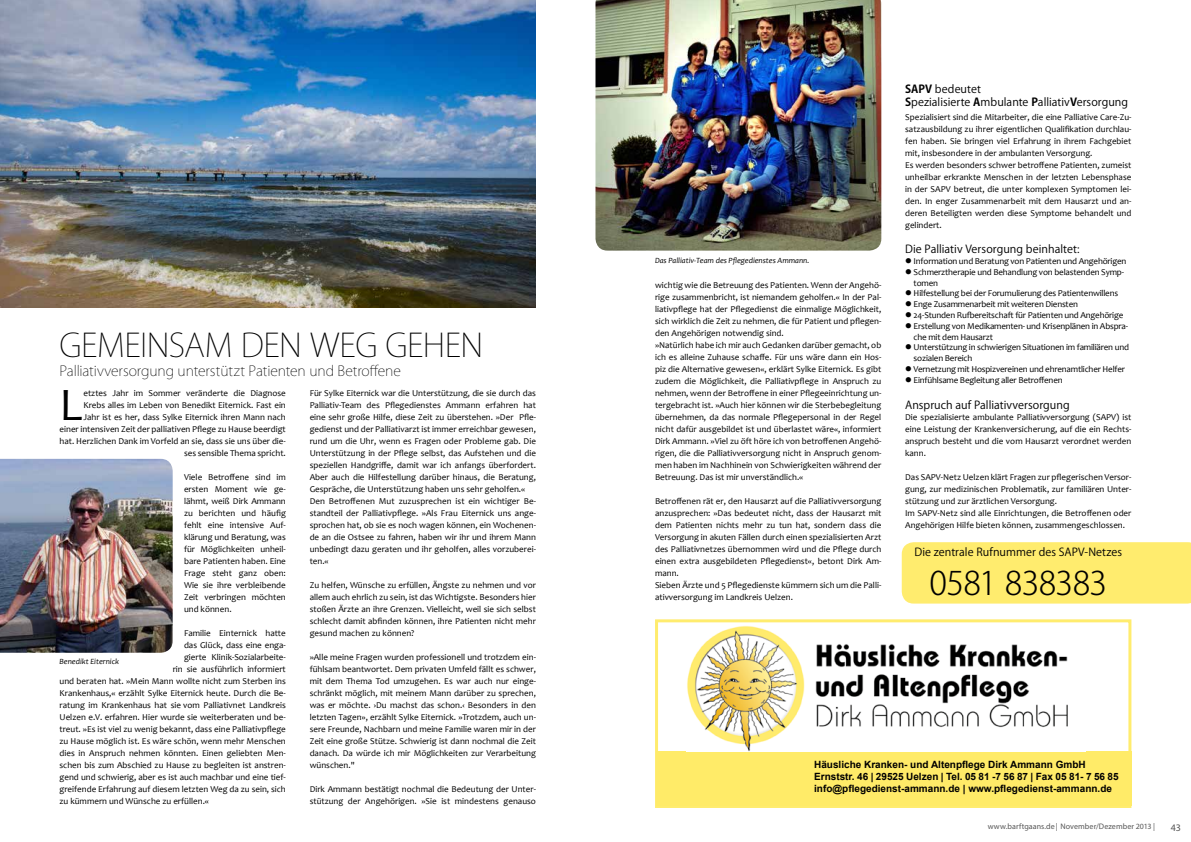
<style>
.page{position:relative;width:1191px;height:842px;background:#fff}
.page>*{position:absolute;margin:0;border:0;box-sizing:border-box;transform-origin:0 0}
.t1{font:46.8px "Candara";color:#000}
.t2{font:200 32.2px "Koz Go Pro";letter-spacing:-.02em;color:#000}
.t3{font:300 32.2px "Koz Go Pro";letter-spacing:-.025em;color:#000}
.t4{font:200 14px "Koz Go Pro";letter-spacing:-.005em;color:#000}
.t5{font:11px/13.2px "Koz Go Pro";letter-spacing:.005em;color:#000}
.t6{font:700 10px/12px "Arial";color:#000}
.t7{font:10px "Myriad Pro";color:#565656}
.t8{font:9px/12px "Candara";color:#000}
.t9{font:9px/10.8px "Candara";letter-spacing:-.02em;color:#000}
.t10{font:italic 8px "Candara";color:#000}
.t11{font:8px "Myriad Pro";letter-spacing:.01em;color:#565656}
.s1{font-weight:700}
</style>
<div class="page">
<div style="left:655px;top:619px;width:476px;height:189px;border:3px solid #ffec6e"></div>
<div style="left:655px;top:751px;width:476px;height:55px;background:#ffeb68"></div>
<div style="left:901px;top:542px;width:290px;height:62px;background:#ffec6e"></div>
<img style="left:0;top:0;width:536px;height:308px">
<img style="left:0;top:459px;width:173px;height:194px">
<img style="left:595px;top:0;width:286px;height:251px">
<img style="left:687px;top:626px;width:381px;height:125px">
<h2 class="t2" style="left:60px;top:324px;width:425px">Gemeinsam den Weg gehen</h2>
<h3 class="t4" style="left:60px;top:362px;width:343px">Palliativversorgung unterstützt Patienten und Betroffene</h3>
<h1 class="t1" style="left:60px;top:375px;width:24px">L</h1>
<p class="t8" style="left:310px;top:387px;width:228px">Für Sylke Eiternick war die Unterstützung, die sie durch das Palliativ-Team des Pflegedienstes Ammann erfahren hat eine sehr große Hilfe, diese Zeit zu überstehen. »Der Pfle&shy;gedienst und der Palliativarzt ist immer erreichbar gewesen, rund um die Uhr, wenn es Fragen oder Probleme gab. Die Unterstützung in der Pflege selbst, das Aufstehen und die speziellen Handgriffe, damit war ich anfangs überfordert.<br>Aber auch die Hilfestellung darüber hinaus, die Beratung, Gespräche, die Unterstützung haben uns sehr geholfen.« Den Betroffenen Mut zuzusprechen ist ein wichtiger Be&shy;standteil der Palliativpflege. »Als Frau Eiternick uns ange&shy;sprochen hat, ob sie es noch wagen können, ein Wochenen&shy;de an die Ostsee zu fahren, haben wir ihr und ihrem Mann unbedingt dazu geraten und ihr geholfen, alles vorzuberei&shy;ten.«</p>
<p class="t8" style="left:310px;top:579px;width:228px;text-align:justify">Zu helfen, Wünsche zu erfüllen, Ängste zu nehmen und vor allem auch ehrlich zu sein, ist das Wichtigste. Besonders hier stoßen Ärzte an ihre Grenzen. Vielleicht, weil sie sich selbst schlecht damit abfinden können, ihre Patienten nicht mehr gesund machen zu können?</p>
<p class="t8" style="left:310px;top:651px;width:228px;text-align:justify">»Alle meine Fragen wurden professionell und trotzdem ein&shy;fühlsam beantwortet. Dem privaten Umfeld fällt es schwer, mit dem Thema Tod umzugehen. Es war auch nur einge&shy;schränkt möglich, mit meinem Mann darüber zu sprechen, was er möchte. ›Du machst das schon.‹ Besonders in den letzten Tagen», erzählt Sylke Eiternick. »Trotzdem, auch un&shy;sere Freunde, Nachbarn und meine Familie waren mir in der Zeit eine große Stütze. Schwierig ist dann nochmal die Zeit danach. Da würde ich mir Möglichkeiten zur Verarbeitung wünschen."</p>
<p class="t8" style="left:310px;top:783px;width:228px">Dirk Ammann bestätigt nochmal die Bedeutung der Unter&shy;stützung der Angehörigen. »Sie ist mindestens genauso</p>
<p class="t8" style="left:60px;top:387px;width:228px;text-align:right">etztes Jahr im Sommer veränderte die Diagnose Krebs alles im Leben von Benedikt Eiternick. Fast ein<br>Jahr ist es her, dass Sylke Eiternick ihren Mann nach<br>einer intensiven Zeit der palliativen Pflege zu Hause beerdigt hat. Herzlichen Dank im Vorfeld an sie, dass sie uns über die&shy;ses sensible Thema spricht.</p>
<p class="t8" style="left:184px;top:471px;width:103px;text-align:justify">Viele Betroffene sind im ersten Moment wie ge&shy;lähmt, weiß Dirk Ammann zu berichten und häufig fehlt eine intensive Auf&shy;klärung und Beratung, was für Möglichkeiten unheil&shy;bare Patienten haben. Eine Frage steht ganz oben:<br>Wie sie ihre verbleibende Zeit verbringen möchten und können.</p>
<p class="t8" style="left:184px;top:627px;width:103px">Familie Einternick hatte</p>
<p class="t8" style="left:184px;top:639px;width:103px">das Glück, dass eine enga-</p>
<p class="t8" style="left:184px;top:651px;width:103px">gierte Klinik-Sozialarbeite-</p>
<p class="t8" style="left:173px;top:663px;width:115px">rin sie ausführlich informiert</p>
<p class="t8" style="left:60px;top:675px;width:228px">und beraten hat. »Mein Mann wollte nicht zum Sterben ins</p>
<p class="t8" style="left:60px;top:687px;width:228px">Krankenhaus,« erzählt Sylke Eiternick heute. Durch die Be-</p>
<p class="t8" style="left:60px;top:699px;width:228px">ratung im Krankenhaus hat sie vom Palliativnet Landkreis</p>
<p class="t8" style="left:60px;top:711px;width:228px">Uelzen e.V. erfahren. Hier wurde sie weiterberaten und be-</p>
<p class="t8" style="left:60px;top:723px;width:228px">treut. »Es ist viel zu wenig bekannt, dass eine Palliativpflege</p>
<p class="t8" style="left:60px;top:735px;width:228px">zu Hause möglich ist. Es wäre schön, wenn mehr Menschen</p>
<p class="t8" style="left:60px;top:747px;width:228px">dies in Anspruch nehmen könnten. Einen geliebten Men-</p>
<p class="t8" style="left:60px;top:759px;width:228px">schen bis zum Abschied zu Hause zu begleiten ist anstren-</p>
<p class="t8" style="left:60px;top:771px;width:228px">gend und schwierig, aber es ist auch machbar und eine tief-</p>
<p class="t8" style="left:60px;top:783px;width:228px">greifende Erfahrung auf diesem letzten Weg da zu sein, sich</p>
<p class="t8" style="left:60px;top:795px;width:151px">zu kümmern und Wünsche zu erfüllen.«</p>
<p class="t10" style="left:60px;top:657px;width:61px">Benedikt Eiternick</p>
<p class="t10" style="left:655px;top:256px;width:156px">Das Palliativ-Team des Pflegedienstes Ammann.</p>
<p class="t8" style="left:655px;top:279px;width:228px">wichtig wie die Betreuung des Patienten. Wenn der Angehö&shy;rige zusammenbricht, ist niemandem geholfen.« In der Pal&shy;liativpflege hat der Pflegedienst die einmalige Möglichkeit, sich wirklich die Zeit zu nehmen, die für Patient und pflegen&shy;den Angehörigen notwendig sind.<br>»Natürlich habe ich mir auch Gedanken darüber gemacht, ob ich es alleine Zuhause schaffe. Für uns wäre dann ein Hos&shy;piz die Alternative gewesen«, erklärt Sylke Eiternick. Es gibt zudem die Möglichkeit, die Palliativpflege in Anspruch zu nehmen, wenn der Betroffene in einer Pflegeeinrichtung un&shy;tergebracht ist. »Auch hier können wir die Sterbebegleitung übernehmen, da das normale Pflegepersonal in der Regel nicht dafür ausgebildet ist und überlastet wäre«, informiert Dirk Ammann. »Viel zu öft höre ich von betroffenen Angehö&shy;rigen, die die Palliativversorgung nicht in Anspruch genom&shy;men haben im Nachhinein von Schwierigkeiten während der Betreuung. Das ist mir unverständlich.«</p>
<p class="t8" style="left:655px;top:495px;width:228px">Betroffenen rät er, den Hausarzt auf die Palliativversorgung anzusprechen: »Das bedeutet nicht, dass der Hausarzt mit dem Patienten nichts mehr zu tun hat, sondern dass die Versorgung in akuten Fällen durch einen spezialisierten Arzt des Palliativnetzes übernommen wird und die Pflege durch einen extra ausgebildeten Pflegedienst«, betont Dirk Am&shy;mann.<br>Sieben Ärzte und 5 Pflegedienste kümmern sich um die Palli&shy;ativversorgung im Landkreis Uelzen.</p>
<p class="t5" style="left:905px;top:83px;width:224px"><span class="s1">SAPV</span> bedeutet<br><span class="s1">S</span>pezialisierte <span class="s1">A</span>mbulante <span class="s1">P</span>alliativ<span class="s1">V</span>ersorgung</p>
<p class="t8" style="left:905px;top:111px;width:228px">Spezialisiert sind die Mitarbeiter, die eine Palliative Care-Zu&shy;satzausbildung zu ihrer eigentlichen Qualifikation durchlau&shy;fen haben. Sie bringen viel Erfahrung in ihrem Fachgebiet mit, insbesondere in der ambulanten Versorgung.<br>Es werden besonders schwer betroffene Patienten, zumeist unheilbar erkrankte Menschen in der letzten Lebensphase in der SAPV betreut, die unter komplexen Symptomen lei&shy;den. In enger Zusammenarbeit mit dem Hausarzt und an&shy;deren Beteiligten werden diese Symptome behandelt und gelindert.</p>
<p class="t5" style="left:905px;top:243px;width:176px">Die Palliativ Versorgung beinhaltet:</p>
<p class="t9" style="left:913px;top:256px;width:217px">Information und Beratung von Patienten und Angehörigen Schmerztherapie und Behandlung von belastenden Symp&shy;tomen<br>Hilfestellung bei der Forumulierung des Patientenwillens Enge Zusammenarbeit mit weiteren Diensten<br>24-Stunden Rufbereitschaft für Patienten und Angehörige Erstellung von Medikamenten- und Krisenplänen in Abspra&shy;che mit dem Hausarzt<br>Unterstützung in schwierigen Situationen im familiären und sozialen Bereich<br>Vernetzung mit Hospizvereinen und ehrenamtlicher Helfer Einfühlsame Begleitung aller Betroffenen</p>
<p class="t5" style="left:905px;top:399px;width:166px">Anspruch auf Palliativversorgung</p>
<p class="t8" style="left:905px;top:411px;width:228px;text-align:justify">Die spezialisierte ambulante Palliativversorgung (SAPV) ist eine Leistung der Krankenversicherung, auf die ein Rechts&shy;anspruch besteht und die vom Hausarzt verordnet werden kann.</p>
<p class="t8" style="left:905px;top:471px;width:228px">Das SAPV-Netz Uelzen klärt Fragen zur pflegerischen Versor&shy;gung, zur medizinischen Problematik, zur familiären Unter&shy;stützung und zur ärztlichen Versorgung.<br>Im SAPV-Netz sind alle Einrichtungen, die Betroffenen oder Angehörigen Hilfe bieten können, zusammengeschlossen.</p>
<p class="t5" style="left:914px;top:546px;width:209px">Die zentrale Rufnummer des SAPV-Netzes</p>
<h2 class="t3" style="left:929px;top:562px;width:179px">0581 838383</h2>
<p class="t6" style="left:814px;top:759px;width:306px">Häusliche Kranken- und Altenpflege Dirk Ammann GmbH<br>Ernststr. 46 | 29525 Uelzen | Tel. 05 81 -7 56 87 | Fax 05 81- 7 56 85 info@pflegedienst-ammann.de | www.pflegedienst-ammann.de</p>
<p class="t11" style="left:987px;top:821px;width:169px">www.barftgaans.de| November/Dezember 2013 |</p>
<p class="t7" style="left:1170px;top:821px;width:12px">43</p>
</div>
